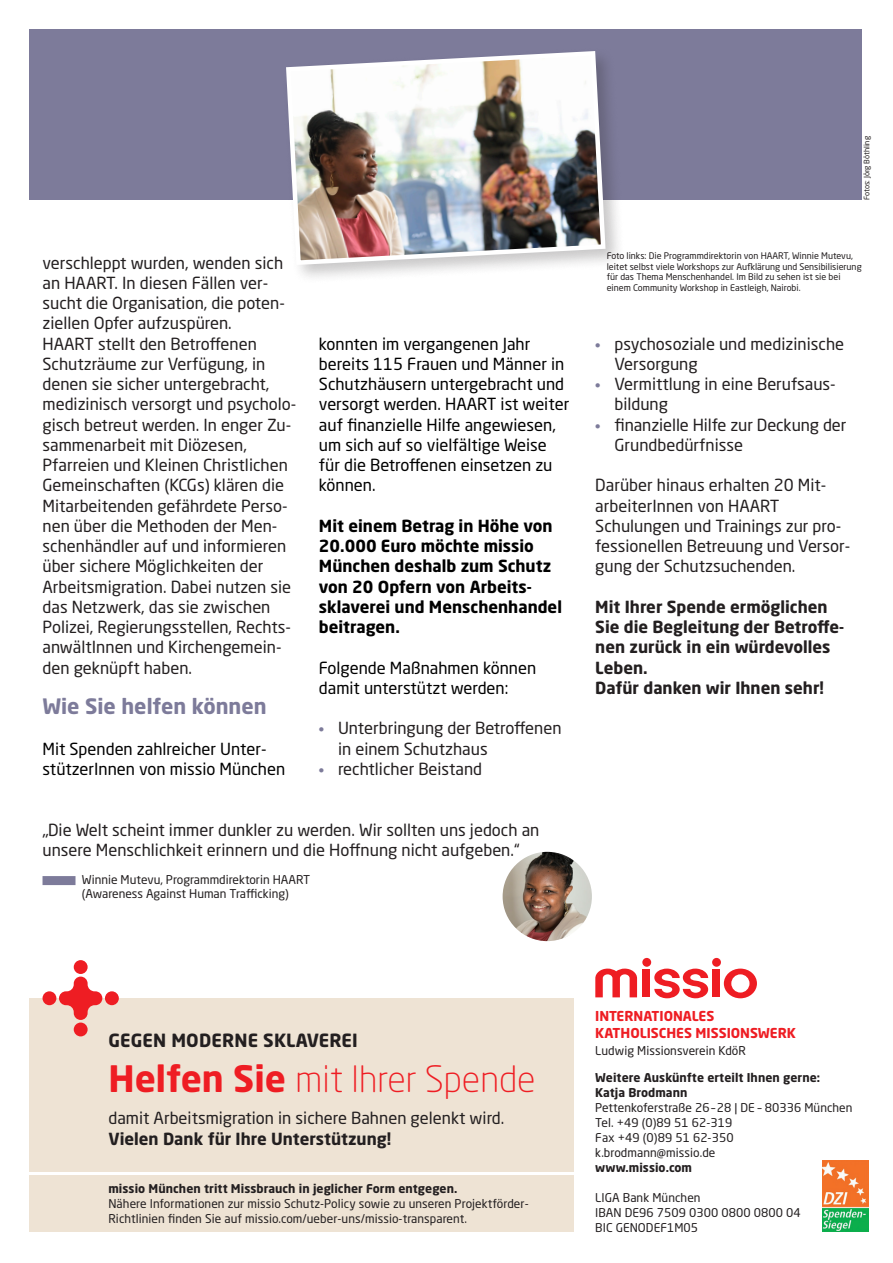
<style>
.page{position:relative;width:893px;height:1263px;background:#fff}
.page>*{position:absolute;margin:0;border:0;box-sizing:border-box;transform-origin:0 0}
.t1{font:300 36px "Neo Sans Std";color:#ee1d23}
.Fließtext_auf_GLR{font:700 21px "Neo Sans Std";color:#7d7b9a}
.t2{font:700 18px "Neo Sans Std";letter-spacing:.01em;color:#231f20}
.Fließtext_auf_GLR-2{font:16.5px/20.2px "Neo Sans Std";color:#231f20}
.Fließtext_auf_GLR_bo{font:16.5px/20.2px "Neo Sans Std";color:#000}
.Fließtext_auf_GLR-3{font:700 16.5px/20.2px "Neo Sans Std";color:#231f20}
.Fließtext_auf_GLR_bo-2{font:700 16.5px/20.2px "Neo Sans Std";color:#000}
.t3{font:700 13.5px "Neo Sans Std";color:#ee1d23}
.t4{font:12px/15px "Neo Sans Std";letter-spacing:.005em;color:#231f20}
.t5{font:700 12px "Neo Sans Std";letter-spacing:.005em;color:#231f20}
.t6{font:9px/10.5px "Neo Sans Std";color:#231f20}
.t7{font:7.5px "Neo Sans Std";color:#231f20}
.s1{font-weight:700;font-size:12.75px;color:#7d7b9a}
.s2{font-weight:700}
</style>
<div class="page">
<div style="left:30px;top:30px;width:832px;height:170px;background:#7d7b9a"></div>
<img style="left:503px;top:852px;width:89px;height:89px;border-radius:45px">
<div style="left:43px;top:876px;width:33px;height:9px;background:#7d7b9a"></div>
<div style="left:30px;top:1175px;width:544px;height:57px;background:#eee3d4"></div>
<div style="left:30px;top:998px;width:544px;height:173px;background:#eee3d4"></div>
<div style="left:43px;top:991px;width:13px;height:14px;background:#ee1d23;border-radius:50%"></div>
<div style="left:105px;top:991px;width:14px;height:14px;background:#ee1d23;border-radius:50%"></div>
<div style="left:74px;top:1022px;width:14px;height:14px;background:#ee1d23;border-radius:50%"></div>
<div style="left:74px;top:960px;width:14px;height:14px;background:#ee1d23;border-radius:50%"></div>
<svg style="left:59px;top:976px;width:43px;height:44px"></svg>
<img style="left:822px;top:1160px;width:46px;height:71px">
<svg style="left:595px;top:968px;width:42px;height:29px"></svg>
<svg style="left:654px;top:968px;width:54px;height:30px"></svg>
<div style="left:643px;top:969px;width:7px;height:28px;background:#ee1d23"></div>
<div style="left:642px;top:958px;width:9px;height:9px;background:#ee1d23;border-radius:50%"></div>
<div style="left:712px;top:969px;width:8px;height:28px;background:#ee1d23"></div>
<div style="left:712px;top:958px;width:9px;height:9px;background:#ee1d23;border-radius:50%"></div>
<svg style="left:724px;top:968px;width:33px;height:30px"></svg>
<div style="left:282px;top:47px;width:344px;height:238px;background:#231f20;opacity:.25"></div>
<img style="left:284px;top:49px;width:324px;height:218px">
<p class="Fließtext_auf_GLR-2" style="left:43px;top:252px;width:244px">verschleppt wurden, wenden sich an HAART. In diesen Fällen ver&shy;sucht die Organisation, die poten&shy;ziellen Opfer aufzuspüren.</p>
<p class="Fließtext_auf_GLR-2" style="left:43px;top:333px;width:224px">HAART stellt den Betroffenen<br>Schutzräume zur Verfügung, in</p>
<p class="Fließtext_auf_GLR-2" style="left:43px;top:374px;width:255px">denen sie sicher untergebracht, medizinisch versorgt und psycholo&shy;gisch betreut werden. In enger Zu&shy;sammenarbeit mit Diözesen, Pfarreien und Kleinen Christlichen Gemeinschaften (KCGs) klären die Mitarbeitenden gefährdete Perso&shy;nen über die Methoden der Men&shy;schenhändler auf und informieren über sichere Möglichkeiten der</p>
<p class="Fließtext_auf_GLR-2" style="left:43px;top:576px;width:250px">Arbeitsmigration. Dabei nutzen sie das Netzwerk, das sie zwischen<br>Polizei, Regierungsstellen, Rechts&shy;anwältInnen und Kirchengemein&shy;den geknüpft haben.</p>
<p class="Fließtext_auf_GLR" style="left:43px;top:693px;width:226px">Wie Sie helfen können</p>
<p class="Fließtext_auf_GLR_bo" style="left:43px;top:738px;width:244px">Mit Spenden zahlreicher Unter&shy;stützerInnen von missio München</p>
<p class="Fließtext_auf_GLR_bo" style="left:319px;top:333px;width:252px">konnten im vergangenen Jahr bereits 115 Frauen und Männer in<br>Schutzhäusern untergebracht und versorgt werden. HAART ist weiter auf finanzielle Hilfe angewiesen, um sich auf so vielfältige Weise für die Betroffenen einsetzen zu können.</p>
<p class="Fließtext_auf_GLR_bo-2" style="left:319px;top:515px;width:235px">Mit einem Betrag in Höhe von<br>20.000 Euro möchte missio<br>München deshalb zum Schutz von 20 Opfern von Arbeits-</p>
<p class="Fließtext_auf_GLR_bo-2" style="left:319px;top:596px;width:245px">sklaverei und Menschenhandel beitragen.</p>
<p class="Fließtext_auf_GLR_bo" style="left:319px;top:657px;width:219px">Folgende Maßnahmen können damit unterstützt werden:</p>
<p class="Fließtext_auf_GLR-2" style="left:338px;top:718px;width:225px;text-indent:-19px"><span class="s1">•</span> Unterbringung der Betroffenen in einem Schutzhaus</p>
<p class="Fließtext_auf_GLR-2" style="left:319px;top:758px;width:165px"><span class="s1">•</span> rechtlicher Beistand</p>
<p class="Fließtext_auf_GLR-2" style="left:43px;top:819px;width:498px">„Die Welt scheint immer dunkler zu werden. Wir sollten uns jedoch an</p>
<p class="Fließtext_auf_GLR-2" style="left:43px;top:839px;width:479px">unsere Menschlichkeit erinnern und die Hoffnung nicht aufgeben.“</p>
<p class="t4" style="left:82px;top:873px;width:230px;line-height:13.5px">Winnie Mutevu, Programmdirektorin HAART (Awareness Against Human Trafficking)</p>
<p class="t7" style="left:862px;top:200px;width:65px;rotate:-90deg">Fotos: Jörg Böthling</p>
<p class="t6" style="left:607px;top:250px;width:257px">Foto links: Die Programmdirektorin von HAART, Winnie Mutevu, leitet selbst viele Workshops zur Aufklärung und Sensibilisierung für das Thema Menschenhandel. Im Bild zu sehen ist sie bei einem Community Workshop in Eastleigh, Nairobi.</p>
<p class="Fließtext_auf_GLR-2" style="left:614px;top:333px;width:231px;text-indent:-19px"><span class="s1">•</span> psychosoziale und medizinische<br>Versorgung</p>
<p class="Fließtext_auf_GLR-2" style="left:595px;top:374px;width:242px"><span class="s1">•</span> Vermittlung in eine Berufsaus-</p>
<p class="Fließtext_auf_GLR-2" style="left:614px;top:394px;width:55px">bildung</p>
<p class="Fließtext_auf_GLR-2" style="left:614px;top:414px;width:233px;text-indent:-19px"><span class="s1">•</span> finanzielle Hilfe zur Deckung der<br>Grundbedürfnisse</p>
<p class="Fließtext_auf_GLR-2" style="left:595px;top:475px;width:233px">Darüber hinaus erhalten 20 Mit-</p>
<p class="Fließtext_auf_GLR-2" style="left:595px;top:495px;width:186px">arbeiterInnen von HAART</p>
<p class="Fließtext_auf_GLR-2" style="left:595px;top:515px;width:257px">Schulungen und Trainings zur pro&shy;fessionellen Betreuung und Versor&shy;gung der Schutzsuchenden.</p>
<p class="Fließtext_auf_GLR-3" style="left:595px;top:596px;width:250px">Mit Ihrer Spende ermöglichen<br>Sie die Begleitung der Betroffe&shy;nen zurück in ein würdevolles</p>
<p class="Fließtext_auf_GLR-3" style="left:595px;top:657px;width:54px">Leben.</p>
<p class="Fließtext_auf_GLR-3" style="left:595px;top:677px;width:230px">Dafür danken wir Ihnen sehr!</p>
<p class="t2" style="left:108px;top:1029px;width:251px">GEGEN MODERNE SKLAVEREI</p>
<p class="t1" style="left:108px;top:1057px;width:429px"><span class="s2">Helfen Sie</span> mit Ihrer Spende</p>
<p class="Fließtext_auf_GLR-2" style="left:108px;top:1107px;width:397px">damit Arbeitsmigration in sichere Bahnen gelenkt wird.</p>
<p class="Fließtext_auf_GLR-3" style="left:108px;top:1128px;width:284px">Vielen Dank für Ihre Unterstützung!</p>
<p class="t4" style="left:108px;top:1181px;width:422px"><span class="s2">missio München tritt Missbrauch in jeglicher Form entgegen.<br></span>Nähere Informationen zur missio Schutz-Policy sowie zu unseren Projektförder-<br>Richtlinien finden Sie auf missio.com/ueber-uns/missio-transparent.</p>
<p class="t3" style="left:595px;top:1008px;width:120px">INTERNATIONALES</p>
<p class="t3" style="left:595px;top:1024px;width:202px">KATHOLISCHES MISSIONSWERK</p>
<p class="t4" style="left:595px;top:1043px;width:152px">Ludwig Missionsverein KdöR</p>
<p class="t5" style="left:595px;top:1070px;width:226px">Weitere Auskünfte erteilt Ihnen gerne:</p>
<p class="t5" style="left:595px;top:1085px;width:94px">Katja Brodmann</p>
<p class="t4" style="left:595px;top:1100px;width:259px">Pettenkoferstraße 26–28 | DE – 80336 München</p>
<p class="t4" style="left:595px;top:1115px;width:139px">Tel. +49 (0)89 51 62-319</p>
<p class="t4" style="left:595px;top:1130px;width:140px">Fax +49 (0)89 51 62-350</p>
<p class="t4" style="left:595px;top:1145px;width:122px">k.brodmann@missio.de</p>
<p class="t5" style="left:595px;top:1160px;width:98px">www.missio.com</p>
<p class="t4" style="left:595px;top:1190px;width:107px">LIGA Bank München</p>
<p class="t4" style="left:595px;top:1205px;width:207px">IBAN DE96 7509 0300 0800 0800 04</p>
<p class="t4" style="left:595px;top:1220px;width:104px">BIC GENODEF1M05</p>
</div>
